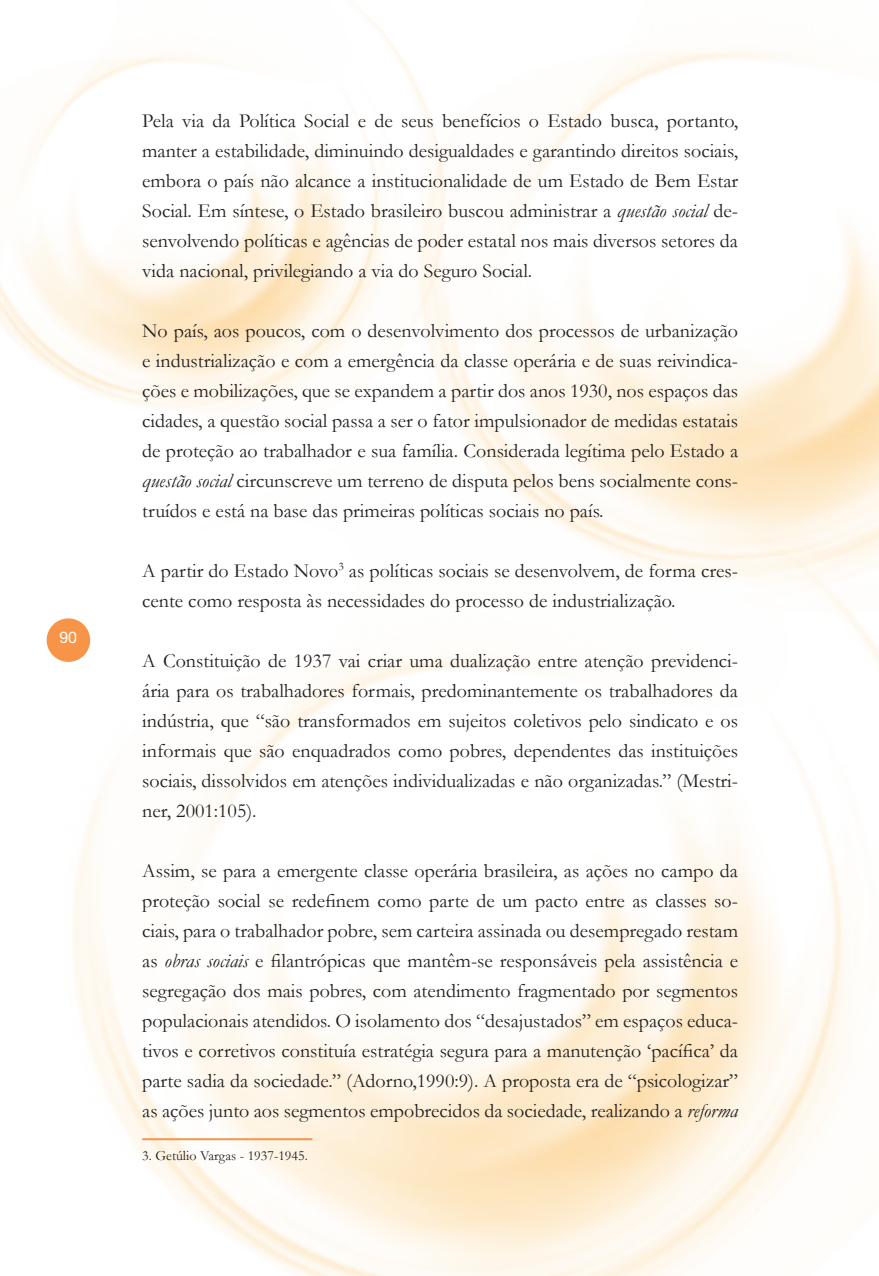
<style>
.page{position:relative;width:879px;height:1276px;background:#fff}
.page>*{position:absolute;margin:0;border:0;box-sizing:border-box;transform-origin:0 0}
.t1{font:20px/30px "Garamond";color:#231f20;text-align:justify}
.t2{font:16px "Helvetica Neue";color:#fff}
.t3{font:14px "Garamond";color:#231f20}
.s1{font-style:italic}
</style>
<div class="page">
<div style="left:47px;top:618px;width:43px;height:44px;background:#f79447;border-radius:50%"></div>
<hr style="left:142px;top:1138px;width:170px;height:2px;background:#f79447">
<p class="t2" style="left:59px;top:627px;width:19px">90</p>
<p class="t1" style="left:142px;top:105px;width:597px">Pela via da Política Social e de seus benefícios o Estado busca, portanto, manter a estabilidade, diminuindo desigualdades e garantindo direitos sociais, embora o país não alcance a institucionalidade de um Estado de Bem Estar Social. Em síntese, o Estado brasileiro buscou administrar a <span class="s1">questão social</span> de&shy;senvolvendo políticas e agências de poder estatal nos mais diversos setores da vida nacional, privilegiando a via do Seguro Social.</p>
<p class="t1" style="left:142px;top:315px;width:597px">No país, aos poucos, com o desenvolvimento dos processos de urbanização e industrialização e com a emergência da classe operária e de suas reivindica&shy;ções e mobilizações, que se expandem a partir dos anos 1930, nos espaços das cidades, a questão social passa a ser o fator impulsionador de medidas estatais de proteção ao trabalhador e sua família. Considerada legítima pelo Estado a <span class="s1">questão social</span> circunscreve um terreno de disputa pelos bens socialmente cons&shy;truídos e está na base das primeiras políticas sociais no país.</p>
<p class="t1" style="left:142px;top:555px;width:597px">A partir do Estado Novo<sup>3</sup> as políticas sociais se desenvolvem, de forma cres&shy;cente como resposta às necessidades do processo de industrialização.</p>
<p class="t1" style="left:142px;top:645px;width:597px">A Constituição de 1937 vai criar uma dualização entre atenção previdenci&shy;ária para os trabalhadores formais, predominantemente os trabalhadores da indústria, que “são transformados em sujeitos coletivos pelo sindicato e os informais que são enquadrados como pobres, dependentes das instituições sociais, dissolvidos em atenções individualizadas e não organizadas.” (Mestri&shy;ner, 2001:105).</p>
<p class="t1" style="left:142px;top:855px;width:597px">Assim, se para a emergente classe operária brasileira, as ações no campo da proteção social se redefinem como parte de um pacto entre as classes so&shy;ciais, para o trabalhador pobre, sem carteira assinada ou desempregado restam as <span class="s1">obras sociais</span> e filantrópicas que mantêm-se responsáveis pela assistência e segregação dos mais pobres, com atendimento fragmentado por segmentos populacionais atendidos. O isolamento dos “desajustados” em espaços educa&shy;tivos e corretivos constituía estratégia segura para a manutenção ‘pacífica’ da parte sadia da sociedade.” (Adorno,1990:9). A proposta era de “psicologizar” as ações junto aos segmentos empobrecidos da sociedade, realizando a <span class="s1">reforma</span></p>
<p class="t3" style="left:142px;top:1145px;width:167px">3. Getúlio Vargas - 1937-1945.</p>
</div>
